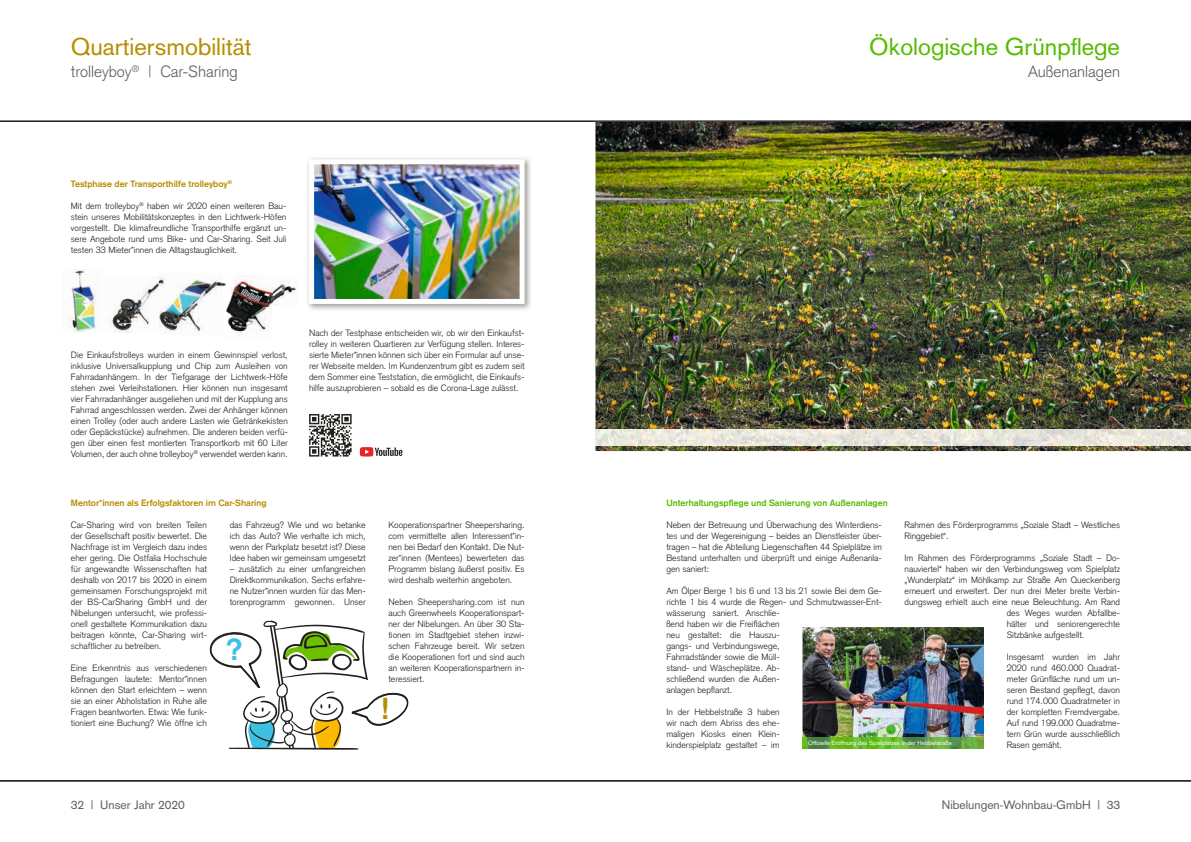
<style>
.page{position:relative;width:1191px;height:842px;background:#fff}
.page>*{position:absolute;margin:0;border:0;box-sizing:border-box;transform-origin:0 0}
.t1{font:700 29.8px "Akzidenz Grotesk";color:#b68e00}
.t2{font:700 29.8px "Akzidenz Grotesk";color:#3ec0e3}
.t3{font:24px "Akzidenz Grotesk";color:#56bc00}
.t4{font:24px "Akzidenz Grotesk";color:#b68e00}
.t5{font:300 16px "Akzidenz Grotesk";color:#62605b}
.t6{font:12px "Akzidenz Grotesk";color:#62605b}
.t7{font:300 9px/11px "Akzidenz Grotesk";color:#21201c;text-align:justify}
.t8{font:700 9px "Akzidenz Grotesk";color:#b68e00}
.t9{font:700 9px "Akzidenz Grotesk";color:#56bc00}
.t10{font:6px "Akzidenz Grotesk";color:#fff}
</style>
<div class="page">
<img style="left:0;top:121px;width:1191px;height:660px">
<svg style="left:209px;top:620px;width:200px;height:130px"></svg>
<p class="t4" style="left:71px;top:32px;width:182px">Quartiersmobilität</p>
<p class="t5" style="left:71px;top:62px;width:168px">trolleyboy<sup>®</sup> | Car-Sharing</p>
<p class="t8" style="left:71px;top:179px;width:162px">Testphase der Transporthilfe trolleyboy<sup>®</sup></p>
<p class="t7" style="left:71px;top:200px;width:217px">Mit dem trolleyboy<sup>®</sup> haben wir 2020 einen weiteren Bau&shy;stein unseres Mobilitätskonzeptes in den Lichtwerk-Höfen vorgestellt. Die klimafreundliche Transporthilfe ergänzt un&shy;sere Angebote rund ums Bike- und Car-Sharing. Seit Juli testen 33 Mieter*innen die Alltagstauglichkeit.</p>
<p class="t7" style="left:71px;top:349px;width:218px">Die Einkaufstrolleys wurden in einem Gewinnspiel verlost, inklusive Universalkupplung und Chip zum Ausleihen von Fahrradanhängern. In der Tiefgarage der Lichtwerk-Höfe stehen zwei Verleihstationen. Hier können nun insgesamt vier Fahrradanhänger ausgeliehen und mit der Kupplung ans Fahrrad angeschlossen werden. Zwei der Anhänger können einen Trolley (oder auch andere Lasten wie Getränkekisten oder Gepäckstücke) aufnehmen. Die anderen beiden verfü&shy;gen über einen fest montierten Transportkorb mit 60 Liter Volumen, der auch ohne trolleyboy<sup>®</sup> verwendet werden kann.</p>
<p class="t7" style="left:309px;top:327px;width:217px">Nach der Testphase entscheiden wir, ob wir den Einkaufst&shy;rolley in weiteren Quartieren zur Verfügung stellen. Interes&shy;sierte Mieter*innen können sich über ein Formular auf unse&shy;rer Webseite melden. Im Kundenzentrum gibt es zudem seit dem Sommer eine Teststation, die ermöglicht, die Einkaufs&shy;hilfe auszuprobieren – sobald es die Corona-Lage zulässt.</p>
<p class="t8" style="left:71px;top:498px;width:197px">Mentor*innen als Erfolgsfaktoren im Car-Sharing</p>
<p class="t7" style="left:71px;top:519px;width:138px">Car-Sharing wird von breiten Teilen der Gesellschaft positiv bewertet. Die Nachfrage ist im Vergleich dazu indes eher gering. Die Ostfalia Hochschule für angewandte Wissenschaften hat deshalb von 2017 bis 2020 in einem gemeinsamen Forschungsprojekt mit der BS-CarSharing GmbH und der Nibelungen untersucht, wie professi&shy;onell gestaltete Kommunikation dazu beitragen könnte, Car-Sharing wirt&shy;schaftlicher zu betreiben.</p>
<p class="t7" style="left:71px;top:662px;width:138px">Eine Erkenntnis aus verschiedenen Befragungen lautete: Mentor*innen können den Start erleichtern – wenn sie an einer Abholstation in Ruhe alle Fragen beantworten. Etwa: Wie funk&shy;tioniert eine Buchung? Wie öffne ich</p>
<p class="t7" style="left:230px;top:519px;width:138px">das Fahrzeug? Wie und wo betanke ich das Auto? Wie verhalte ich mich, wenn der Parkplatz besetzt ist? Diese Idee haben wir gemeinsam umgesetzt</p>
<p class="t7" style="left:230px;top:563px;width:138px">– zusätzlich zu einer umfangreichen Direktkommunikation. Sechs erfahre&shy;ne Nutzer*innen wurden für das Men&shy;torenprogramm gewonnen. Unser</p>
<p class="t2" style="left:226px;top:632px;width:19px">?</p>
<p class="t7" style="left:388px;top:519px;width:138px">Kooperationspartner Sheepersharing. com vermittelte allen Interessent*in&shy;nen bei Bedarf den Kontakt. Die Nut&shy;zer*innen (Mentees) bewerteten das Programm bislang äußerst positiv. Es wird deshalb weiterhin angeboten.</p>
<p class="t7" style="left:388px;top:596px;width:138px">Neben Sheepersharing.com ist nun auch Greenwheels Kooperationspart&shy;ner der Nibelungen. An über 30 Sta&shy;tionen im Stadtgebiet stehen inzwi&shy;schen Fahrzeuge bereit. Wir setzen die Kooperationen fort und sind auch an weiteren Kooperationspartnern in&shy;teressiert.</p>
<p class="t1" style="left:381px;top:691px;width:9px">!</p>
<p class="t6" style="left:71px;top:797px;width:116px">32 | Unser Jahr 2020</p>
<p class="t3" style="left:869px;top:32px;width:252px">Ökologische Grünpflege</p>
<p class="t5" style="left:1028px;top:62px;width:93px">Außenanlagen</p>
<p class="t9" style="left:666px;top:498px;width:223px">Unterhaltungspflege und Sanierung von Außenanlagen</p>
<p class="t7" style="left:666px;top:519px;width:217px">Neben der Betreuung und Überwachung des Winterdiens&shy;tes und der Wegereinigung – beides an Dienstleister über&shy;tragen – hat die Abteilung Liegenschaften 44 Spielplätze im Bestand unterhalten und überprüft und einige Außenanla&shy;gen saniert:</p>
<p class="t7" style="left:666px;top:585px;width:217px;text-align:left">Am Ölper Berge 1 bis 6 und 13 bis 21 sowie Bei dem Ge&shy;richte 1 bis 4 wurde die Regen- und Schmutzwasser-Ent&shy;wässerung saniert. Anschlie-<br>ßend haben wir die Freiflächen<br>neu gestaltet: die Hauszu-<br>gangs- und Verbindungswege,<br>Fahrradständer sowie die Müll-<br>stand- und Wäscheplätze. Ab-<br>schließend wurden die Außen-<br>anlagen bepflanzt.</p>
<p class="t7" style="left:666px;top:706px;width:115px">In der Hebbelstraße 3 haben wir nach dem Abriss des ehe&shy;maligen Kiosks einen Klein&shy;kinderspielplatz gestaltet – im</p>
<p class="t7" style="left:904px;top:519px;width:217px">Rahmen des Förderprogramms „Soziale Stadt – Westliches<br>Ringgebiet“.</p>
<p class="t7" style="left:904px;top:552px;width:217px">Im Rahmen des Förderprogramms „Soziale Stadt – Do-</p>
<p class="t7" style="left:904px;top:563px;width:217px">nauviertel“ haben wir den Verbindungsweg vom Spielplatz</p>
<p class="t7" style="left:904px;top:574px;width:217px">„Wunderplatz“ im Möhlkamp zur Straße Am Queckenberg</p>
<p class="t7" style="left:904px;top:585px;width:217px">erneuert und erweitert. Der nun drei Meter breite Verbin-</p>
<p class="t7" style="left:904px;top:596px;width:217px">dungsweg erhielt auch eine neue Beleuchtung. Am Rand</p>
<p class="t7" style="left:1006px;top:607px;width:115px">des Weges wurden Abfallbe-</p>
<p class="t7" style="left:1006px;top:618px;width:115px">hälter und seniorengerechte</p>
<p class="t7" style="left:1006px;top:629px;width:79px">Sitzbänke aufgestellt.</p>
<p class="t7" style="left:1006px;top:651px;width:115px">Insgesamt wurden im Jahr 2020 rund 460.000 Quadrat&shy;meter Grünfläche rund um un&shy;seren Bestand gepflegt, davon rund 174.000 Quadratmeter in der kompletten Fremdvergabe.<br>Auf rund 199.000 Quadratme&shy;tern Grün wurde ausschließlich Rasen gemäht.</p>
<p class="t10" style="left:808px;top:739px;width:145px">Offizielle Eröffnung des Spielplatzes in der Hebbelstraße</p>
<p class="t6" style="left:942px;top:797px;width:180px">Nibelungen-Wohnbau-GmbH | 33</p>
</div>
